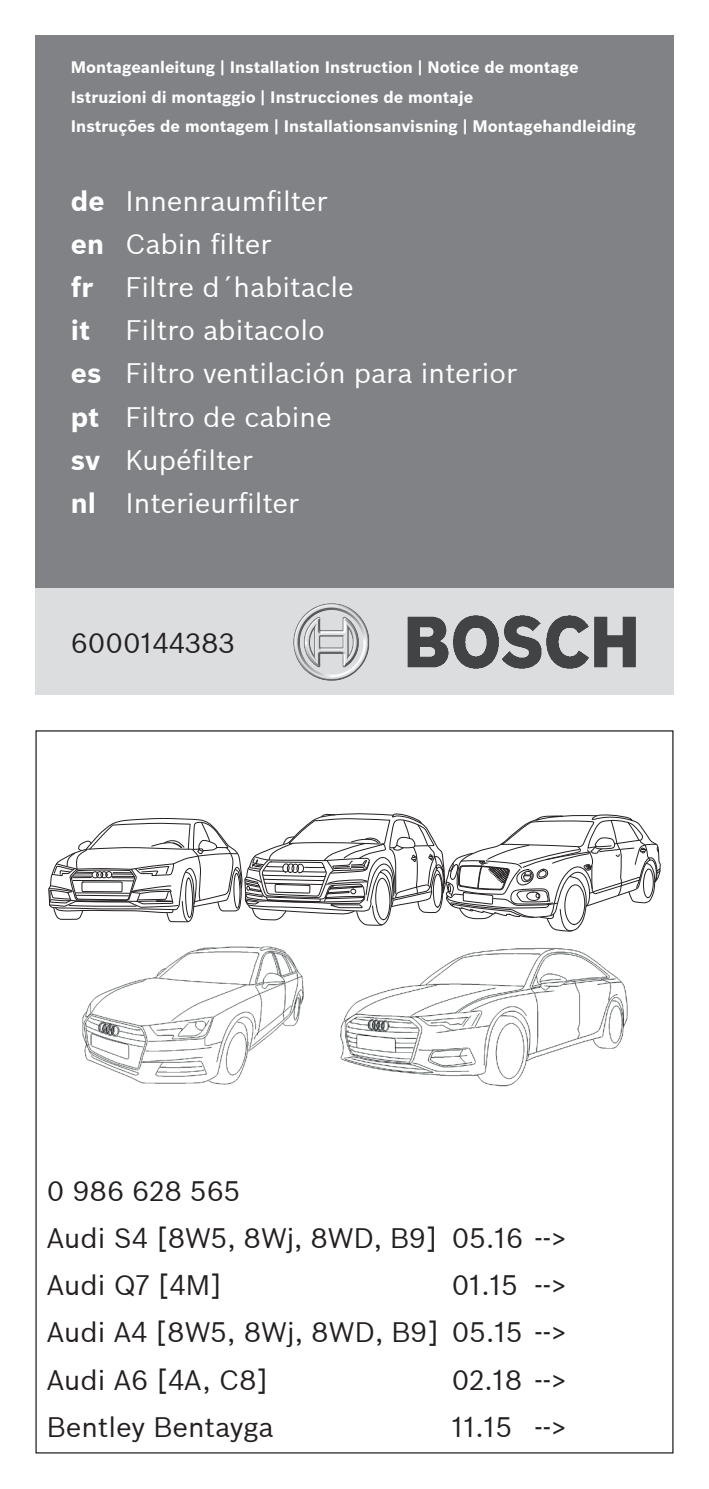
<style>
.page{position:relative;width:709px;height:1489px;background:#fff}
.page>*{position:absolute;margin:0;border:0;box-sizing:border-box;transform-origin:0 0}
.t1{font:27.5px/47.2px "Bosch Sans LF";color:#231f20}
.t2{font:27.5px/43px "Bosch Sans LF";color:#fff}
.t3{font:700 16.25px/29.5px "Bosch Sans LF";color:#fff}
.s1{font-weight:700}
</style>
<div class="page">
<div style="left:35px;top:35px;width:638px;height:553px;background:#808285"></div>
<div style="left:35px;top:588px;width:638px;height:106px;background:#dcdddf"></div>
<img style="left:293px;top:603px;width:343px;height:78px">
<svg style="left:48px;top:813px;width:612px;height:119px"></svg>
<div style="left:185px;top:877px;width:8px;height:40px;border:1px solid #231f20;border-radius:50%"></div>
<div style="left:233px;top:873px;width:7px;height:35px;border:1px solid #231f20;border-radius:50%"></div>
<img style="left:82px;top:946px;width:222px;height:139px">
<img style="left:340px;top:948px;width:288px;height:139px">
<p class="t3" style="left:71px;top:53px;width:566px">Montageanleitung | Installation Instruction | Notice de montage<br>Istruzioni di montaggio | Instrucciones de montaje<br>Instruções de montagem | Installationsanvisning | Montagehandleiding</p>
<h1 class="t2" style="left:71px;top:180px;width:284px"><span class="s1">de</span> Innenraumfilter <span class="s1">en</span> Cabin filter<br><span class="s1">fr</span> Filtre d´habitacle <span class="s1">it</span></h1>
<h1 class="t2" style="left:71px;top:309px;width:448px;text-indent:55px">Filtro abitacolo<br><span class="s1">es</span> Filtro ventilación para interior <span class="s1">pt</span> Filtro de cabine<br><span class="s1">sv</span> Kupéfilter<br><span class="s1">nl</span> Interieurfilter</h1>
<h1 class="t1" style="left:71px;top:619px;width:165px">6000144383</h1>
<h1 class="t1" style="left:47px;top:1166px;width:521px">0 986 628 565<br>Audi S4 [8W5, 8Wj, 8WD, B9] 05.16 --&gt;<br>Audi Q7 [4M]</h1>
<h1 class="t1" style="left:47px;top:1261px;width:521px;text-align:justify;text-indent:405px">01.15 --&gt; Audi A4 [8W5, 8Wj, 8WD, B9] 05.15 --&gt; Audi A6 [4A, C8]</h1>
<h1 class="t1" style="left:452px;top:1355px;width:116px">02.18 --&gt;</h1>
<h1 class="t1" style="left:47px;top:1402px;width:228px">Bentley Bentayga</h1>
<h1 class="t1" style="left:452px;top:1402px;width:116px">11.15 --&gt;</h1>
</div>
